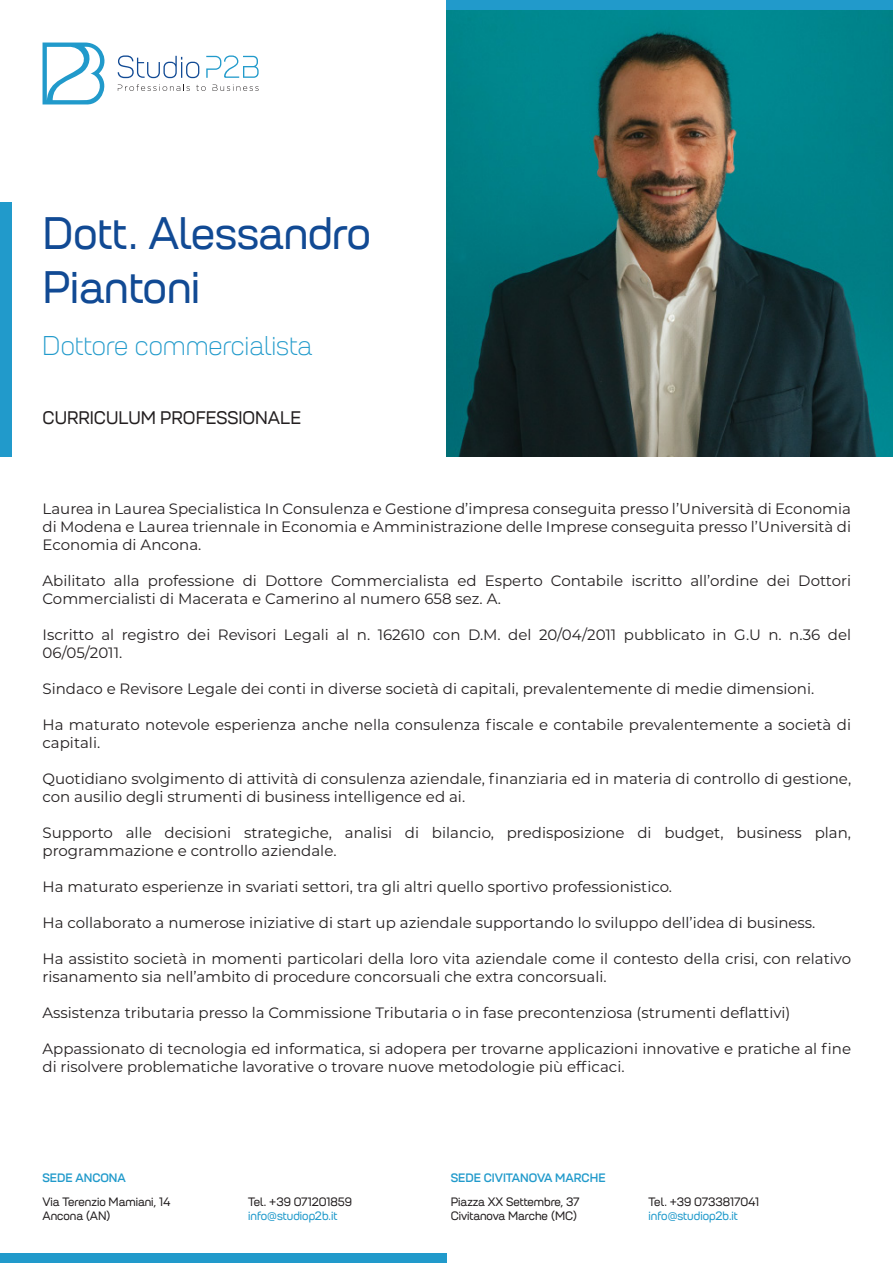
<style>
.page{position:relative;width:893px;height:1263px;background:#fff}
.page>*{position:absolute;margin:0;border:0;box-sizing:border-box;transform-origin:0 0}
.t1{font:45px/54px "Petrov Sans Trial Regular";letter-spacing:-.005em;color:#114a94}
.t2{font:27px "Petrov Sans Trial Light";color:#219acb}
.t3{font:18px "Petrov Sans Trial Regular";color:#231f20}
.t4{font:15px/18px "Montserrat";color:#231f20}
.t5{font:12px/14.4px "Petrov Sans Trial Regular";letter-spacing:-.005em;color:#231f20}
.t6{font:12px "Petrov Sans Trial Regular";color:#219acb}
.t7{font:700 12px "Petrov Sans Trial Semi";color:#219acb}
</style>
<div class="page">
<div style="left:446px;top:0;width:447px;height:10px;background:#219acb"></div>
<div style="left:0;top:203px;width:11px;height:254px;background:#219acb"></div>
<svg style="left:118px;top:55px;width:81px;height:23px"></svg>
<svg style="left:206px;top:55px;width:53px;height:23px"></svg>
<svg style="left:43px;top:43px;width:62px;height:62px"></svg>
<svg style="left:118px;top:84px;width:72px;height:7px"></svg>
<svg style="left:196px;top:85px;width:10px;height:6px"></svg>
<svg style="left:213px;top:84px;width:46px;height:7px"></svg>
<img style="left:446px;top:10px;width:447px;height:447px">
<div style="left:0;top:1253px;width:447px;height:10px;background:#219acb"></div>
<h1 class="t1" style="left:43px;top:206px;width:330px">Dott. Alessandro<br>Piantoni</h1>
<h2 class="t2" style="left:42px;top:329px;width:271px">Dottore commercialista</h2>
<p class="t3" style="left:43px;top:407px;width:260px">CURRICULUM PROFESSIONALE</p>
<p class="t4" style="left:43px;top:499px;width:810px;text-align:justify">Laurea in Laurea Specialistica In Consulenza e Gestione d’impresa conseguita presso l’Università di Economia di Modena e Laurea triennale in Economia e Amministrazione delle Imprese conseguita presso l’Università di Economia di Ancona.</p>
<p class="t4" style="left:43px;top:571px;width:810px">Abilitato alla professione di Dottore Commercialista ed Esperto Contabile iscritto all’ordine dei Dottori<br>Commercialisti di Macerata e Camerino al numero 658 sez. A.</p>
<p class="t4" style="left:43px;top:625px;width:810px">Iscritto al registro dei Revisori Legali al n. 162610 con D.M. del 20/04/2011 pubblicato in G.U n. n.36 del<br>06/05/2011.</p>
<p class="t4" style="left:43px;top:679px;width:773px">Sindaco e Revisore Legale dei conti in diverse società di capitali, prevalentemente di medie dimensioni.</p>
<p class="t4" style="left:43px;top:715px;width:810px">Ha maturato notevole esperienza anche nella consulenza fiscale e contabile prevalentemente a società di capitali.</p>
<p class="t4" style="left:43px;top:769px;width:810px">Quotidiano svolgimento di attività di consulenza aziendale, finanziaria ed in materia di controllo di gestione, con ausilio degli strumenti di business intelligence ed ai.</p>
<p class="t4" style="left:43px;top:823px;width:810px">Supporto alle decisioni strategiche, analisi di bilancio, predisposizione di budget, business plan, programmazione e controllo aziendale.</p>
<p class="t4" style="left:43px;top:877px;width:631px">Ha maturato esperienze in svariati settori, tra gli altri quello sportivo professionistico.</p>
<p class="t4" style="left:43px;top:913px;width:774px">Ha collaborato a numerose iniziative di start up aziendale supportando lo sviluppo dell’idea di business.</p>
<p class="t4" style="left:43px;top:949px;width:810px">Ha assistito società in momenti particolari della loro vita aziendale come il contesto della crisi, con relativo risanamento sia nell’ambito di procedure concorsuali che extra concorsuali.</p>
<p class="t4" style="left:43px;top:1003px;width:749px">Assistenza tributaria presso la Commissione Tributaria o in fase precontenziosa (strumenti deflattivi)</p>
<p class="t4" style="left:43px;top:1039px;width:810px">Appassionato di tecnologia ed informatica, si adopera per trovarne applicazioni innovative e pratiche al fine di risolvere problematiche lavorative o trovare nuove metodologie più efficaci.</p>
<p class="t7" style="left:43px;top:1170px;width:85px">SEDE ANCONA</p>
<p class="t5" style="left:43px;top:1194px;width:129px">Via Terenzio Mamiani, 14<br>Ancona (AN)</p>
<p class="t5" style="left:248px;top:1194px;width:105px">Tel. +39 071201859</p>
<p class="t6" style="left:248px;top:1209px;width:91px">info@studiop2b.it</p>
<p class="t7" style="left:451px;top:1170px;width:156px">SEDE CIVITANOVA MARCHE</p>
<p class="t5" style="left:451px;top:1194px;width:130px">Piazza XX Settembre, 37<br>Civitanova Marche (MC)</p>
<p class="t5" style="left:648px;top:1194px;width:112px">Tel. +39 0733817041</p>
<p class="t6" style="left:648px;top:1209px;width:91px">info@studiop2b.it</p>
</div>
